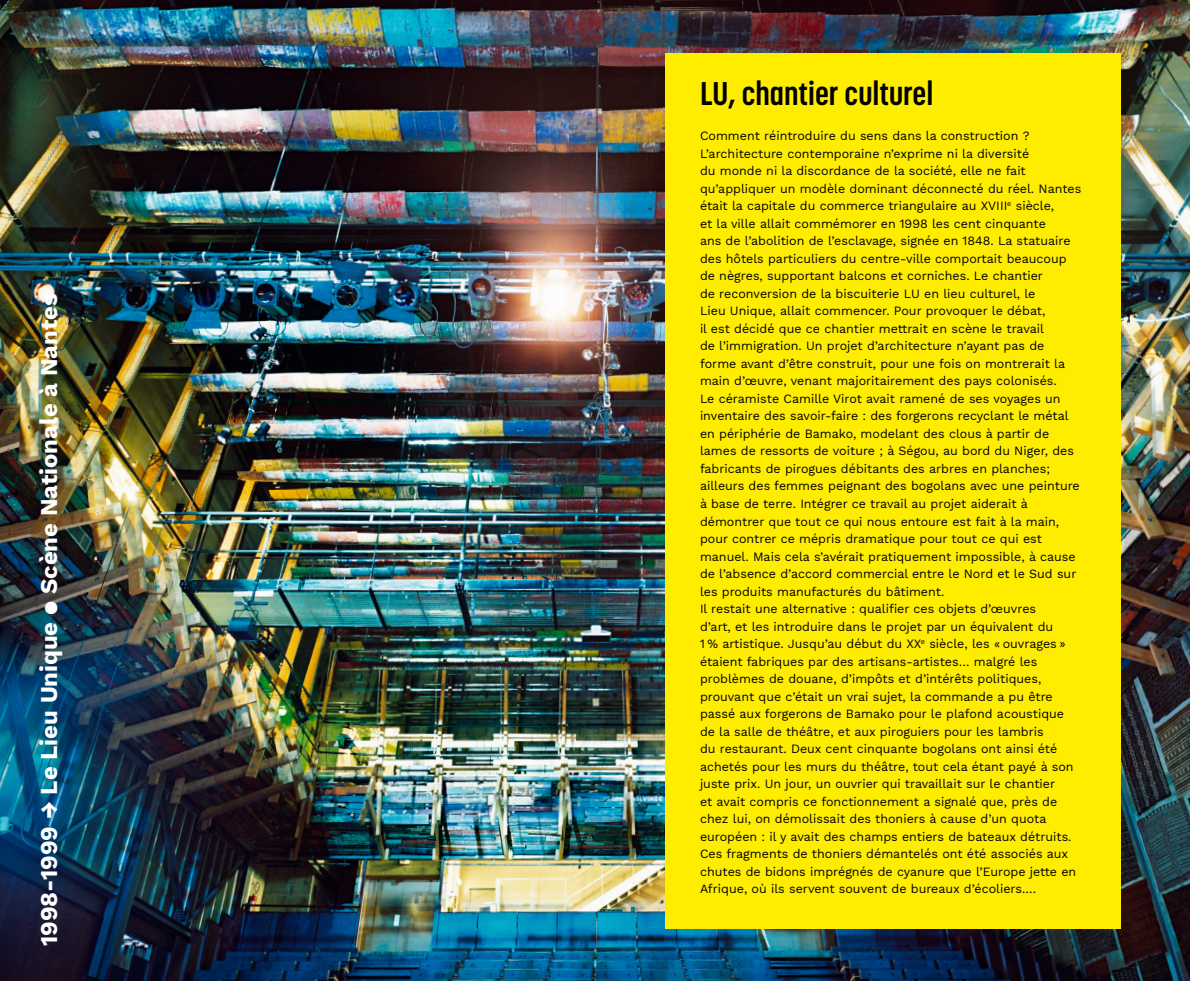
<style>
.page{position:relative;width:1190px;height:981px;background:#fff}
.page>*{position:absolute;margin:0;border:0;box-sizing:border-box;transform-origin:0 0}
.t1{font:700 32.5px "Korolev Condensed";color:#000}
.t2{font:700 23.75px "Work Sans";color:#fff}
.t3{font:12.5px/17.5px "Work Sans";color:#000}
</style>
<div class="page">
<img style="left:0;top:0;width:1190px;height:980px">
<div style="left:665px;top:53px;width:455px;height:875px;background:#ffed00"></div>
<h2 class="t2" style="left:31px;top:945px;width:654px;rotate:-90deg">1998-1999 → Le Lieu Unique ⚫ Scène Nationale à Nantes</h2>
<h1 class="t1" style="left:700px;top:74px;width:235px">LU, chantier culturel</h1>
<p class="t3" style="left:700px;top:126px;width:383px">Comment réintroduire du sens dans la construction ?<br>L’architecture contemporaine n’exprime ni la diversité<br>du monde ni la discordance de la société, elle ne fait qu’appliquer un modèle dominant déconnecté du réel. Nantes était la capitale du commerce triangulaire au XVIII<sup>e</sup> siècle,<br>et la ville allait commémorer en 1998 les cent cinquante<br>ans de l’abolition de l’esclavage, signée en 1848. La statuaire des hôtels particuliers du centre-ville comportait beaucoup de nègres, supportant balcons et corniches. Le chantier<br>de reconversion de la biscuiterie LU en lieu culturel, le<br>Lieu Unique, allait commencer. Pour provoquer le débat,<br>il est décidé que ce chantier mettrait en scène le travail<br>de l’immigration. Un projet d’architecture n’ayant pas de forme avant d’être construit, pour une fois on montrerait la main d’œuvre, venant majoritairement des pays colonisés.<br>Le céramiste Camille Virot avait ramené de ses voyages un inventaire des savoir-faire : des forgerons recyclant le métal en périphérie de Bamako, modelant des clous à partir de lames de ressorts de voiture ; à Ségou, au bord du Niger, des fabricants de pirogues débitants des arbres en planches; ailleurs des femmes peignant des bogolans avec une peinture à base de terre. Intégrer ce travail au projet aiderait à démontrer que tout ce qui nous entoure est fait à la main, pour contrer ce mépris dramatique pour tout ce qui est manuel. Mais cela s’avérait pratiquement impossible, à cause de l’absence d’accord commercial entre le Nord et le Sud sur les produits manufacturés du bâtiment.<br>Il restait une alternative : qualifier ces objets d’œuvres<br>d’art, et les introduire dans le projet par un équivalent du<br>1 % artistique. Jusqu’au début du XX<sup>e</sup> siècle, les « ouvrages » étaient fabriques par des artisans-artistes… malgré les problèmes de douane, d’impôts et d’intérêts politiques, prouvant que c’était un vrai sujet, la commande a pu être passé aux forgerons de Bamako pour le plafond acoustique de la salle de théâtre, et aux piroguiers pour les lambris<br>du restaurant. Deux cent cinquante bogolans ont ainsi été achetés pour les murs du théâtre, tout cela étant payé à son juste prix. Un jour, un ouvrier qui travaillait sur le chantier<br>et avait compris ce fonctionnement a signalé que, près de chez lui, on démolissait des thoniers à cause d’un quota européen : il y avait des champs entiers de bateaux détruits.<br>Ces fragments de thoniers démantelés ont été associés aux chutes de bidons imprégnés de cyanure que l’Europe jette en Afrique, où ils servent souvent de bureaux d’écoliers.…</p>
</div>
